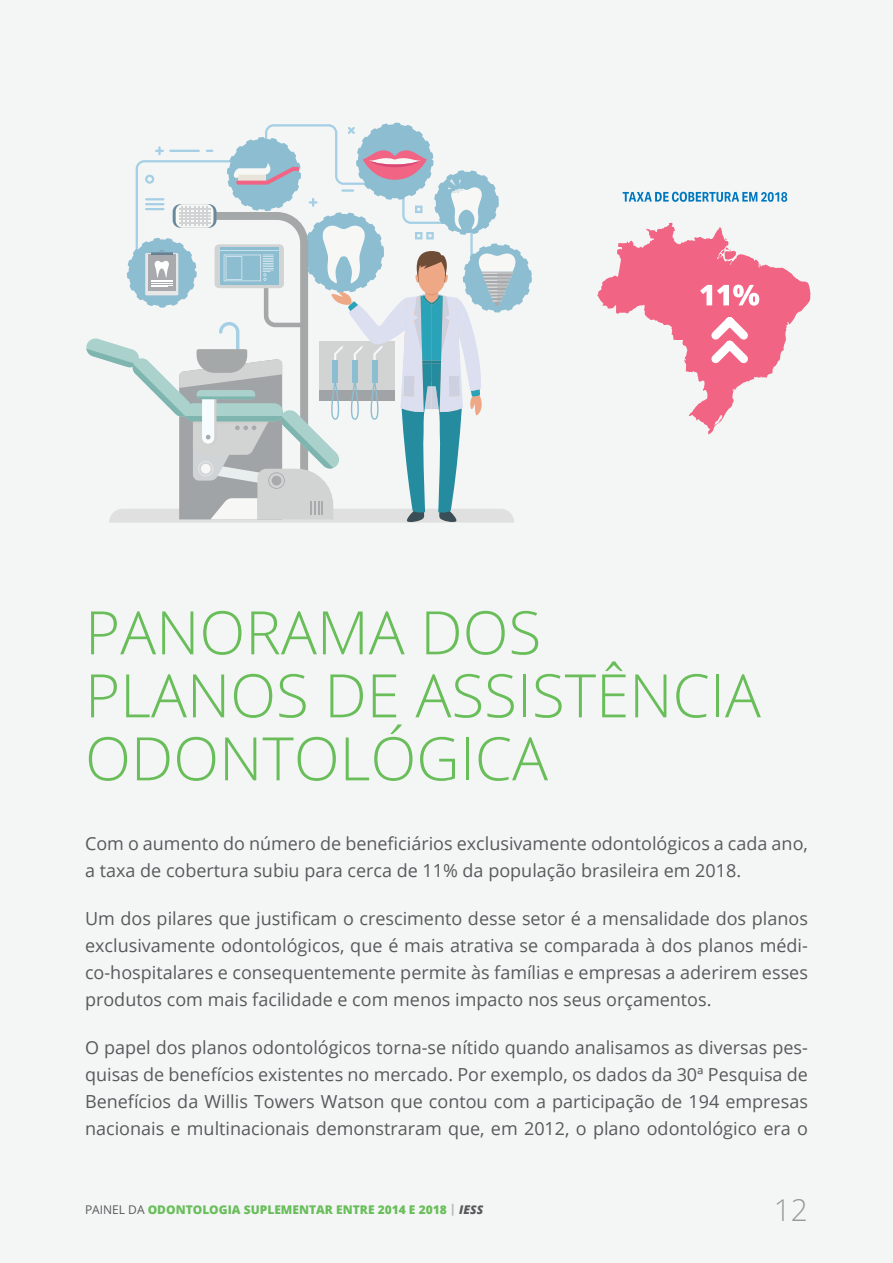
<style>
.page{position:relative;width:893px;height:1263px;background:#f4f6f6}
.page>*{position:absolute;margin:0;border:0;box-sizing:border-box;transform-origin:0 0}
.t1{font:300 60px/63px "Open Sans";color:#69be5a}
.t2{font:300 30px "Open Sans";color:#97999c}
.t3{font:18px/27px "Open Sans";color:#58595b;text-align:justify}
.t4{font:800 12px "Open Sans";color:#69be5a}
.s1{font-weight:400;color:#58595b}
.s2{color:#b8babc}
.s3{font-style:italic;color:#58595b}
</style>
<div class="page">
<svg style="left:86px;top:123px;width:446px;height:400px"></svg>
<svg style="left:597px;top:223px;width:213px;height:212px"></svg>
<svg style="left:623px;top:192px;width:164px;height:10px"></svg>
<svg style="left:700px;top:285px;width:59px;height:86px"></svg>
<h1 class="t1" style="left:85px;top:599px;width:451px">PAN ORAMA DOS<br>PLAN</h1>
<h1 class="t1" style="left:596px;top:662px;width:138px">ÊNCIA</h1>
<h1 class="t1" style="left:230px;top:662px;width:217px">OSDE ASSIST</h1>
<h1 class="t1" style="left:85px;top:725px;width:464px">ODONTOLÓGICA</h1>
<p class="t3" style="left:85px;top:829px;width:724px">Com o aumento do número de beneficiários exclusivamente odontológicos a cada ano, a taxa de cobertura subiu para cerca de 11% da população brasileira em 2018.</p>
<p class="t3" style="left:85px;top:905px;width:724px">Um dos pilares que justificam o crescimento desse setor é a mensalidade dos planos exclusivamente odontológicos, que é mais atrativa se comparada à dos planos médi&shy;co-hospitalares e consequentemente permite às famílias e empresas a aderirem esses produtos com mais facilidade e com menos impacto nos seus orçamentos.</p>
<p class="t3" style="left:85px;top:1034px;width:724px">O papel dos planos odontológicos torna-se nítido quando analisamos as diversas pes&shy;quisas de benefícios existentes no mercado. Por exemplo, os dados da 30ª Pesquisa de Benefícios da Willis Towers Watson que contou com a participação de 194 empresas nacionais e multinacionais demonstraram que, em 2012, o plano odontológico era o</p>
<p class="t4" style="left:85px;top:1200px;width:400px"><span class="s1">PAINEL DA</span> ODONTOLOGIA SUPLEMENTAR ENTRE 2014 E 2018 <span class="s2">|</span> <span class="s3">IESS</span></p>
<h2 class="t2" style="left:774px;top:1189px;width:36px">12</h2>
</div>
